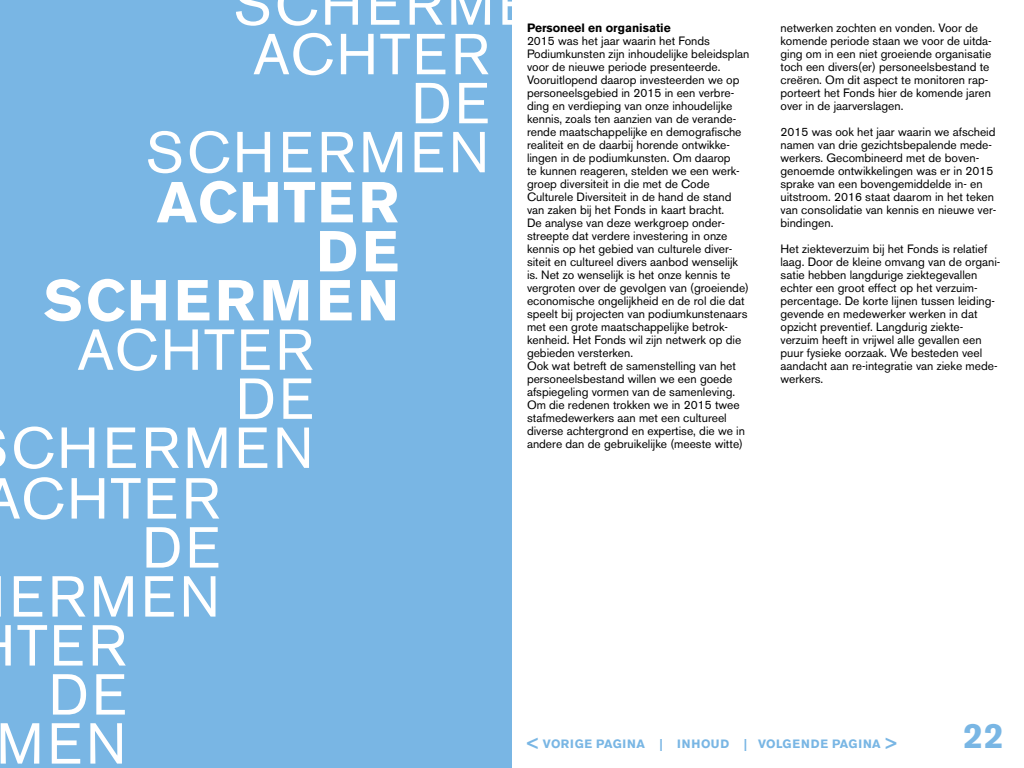
<style>
.page{position:relative;width:1024px;height:768px;background:#fff}
.page>*{position:absolute;margin:0;border:0;box-sizing:border-box;transform-origin:0 0}
.t1{font:57.2px "Akzidenz Grotesk BE";letter-spacing:.07em;color:#fff}
.t2{font:700 57.2px/49px "Akzidenz Grotesk BE";letter-spacing:.07em;color:#fff;text-align:right}
.t3{font:57.2px/49px "Akzidenz Grotesk BE";letter-spacing:.05em;color:#fff;text-align:right}
.t4{font:700 35px "Akzidenz Grotesk BE";color:#79b6e4}
.t5{font:12px/13px "Akzidenz Grotesk BE";color:#000}
.t6{font:700 12px "Akzidenz Grotesk BE";letter-spacing:.05em;color:#79b6e4}
.t7{font:700 12px "Akzidenz Grotesk BE";color:#000}
.s1{font-size:16px}
</style>
<div class="page">
<div style="left:0;top:0;width:512px;height:768px;background:#79b6e4"></div>
<h1 class="t1" style="left:234px;top:-29px;width:345px">SCHERMEN</h1>
<p class="t7" style="left:527px;top:21px;width:145px">Personeel en organisatie</p>
<p class="t5" style="left:527px;top:35px;width:224px">2015 was het jaar waarin het Fonds Podiumkunsten zijn inhoudelijke beleidsplan voor de nieuwe periode presenteerde.<br>Vooruitlopend daarop investeerden we op personeelsgebied in 2015 in een verbre&shy;ding en verdieping van onze inhoudelijke kennis, zoals ten aanzien van de verande&shy;rende maatschappelijke en demografische realiteit en de daarbij horende ontwikke&shy;lingen in de podiumkunsten. Om daarop<br>te kunnen reageren, stelden we een werk&shy;groep diversiteit in die met de Code Culturele Diversiteit in de hand de stand van zaken bij het Fonds in kaart bracht.<br>De analyse van deze werkgroep onder&shy;streepte dat verdere investering in onze kennis op het gebied van culturele diver&shy;siteit en cultureel divers aanbod wenselijk is. Net zo wenselijk is het onze kennis te vergroten over de gevolgen van (groeiende) economische ongelijkheid en de rol die dat speelt bij projecten van podiumkunstenaars met een grote maatschappelijke betrok&shy;kenheid. Het Fonds wil zijn netwerk op die gebieden versterken.<br>Ook wat betreft de samenstelling van het personeelsbestand willen we een goede afspiegeling vormen van de samenleving.<br>Om die redenen trokken we in 2015 twee stafmedewerkers aan met een cultureel diverse achtergrond en expertise, die we in andere dan de gebruikelijke (meeste witte)</p>
<p class="t5" style="left:780px;top:22px;width:213px">netwerken zochten en vonden. Voor de komende periode staan we voor de uitda&shy;ging om in een niet groeiende organisatie toch een divers(er) personeelsbestand te creëren. Om dit aspect te monitoren rap&shy;porteert het Fonds hier de komende jaren over in de jaarverslagen.</p>
<p class="t5" style="left:780px;top:126px;width:217px">2015 was ook het jaar waarin we afscheid namen van drie gezichtsbepalende mede&shy;werkers. Gecombineerd met de boven&shy;genoemde ontwikkelingen was er in 2015 sprake van een bovengemiddelde in- en uitstroom. 2016 staat daarom in het teken van consolidatie van kennis en nieuwe ver&shy;bindingen.</p>
<p class="t5" style="left:780px;top:243px;width:221px">Het ziekteverzuim bij het Fonds is relatief laag. Door de kleine omvang van de organi&shy;satie hebben langdurige ziektegevallen echter een groot effect op het verzuim&shy;percentage. De korte lijnen tussen leiding&shy;gevende en medewerker werken in dat opzicht preventief. Langdurig ziekte&shy;verzuim heeft in vrijwel alle gevallen een puur fysieke oorzaak. We besteden veel aandacht aan re-integratie van zieke mede&shy;werkers.</p>
<h1 class="t3" style="left:146px;top:30px;width:345px">ACHTER<br>DE<br>SCHERMEN</h1>
<h1 class="t2" style="left:44px;top:179px;width:357px">ACHTER<br>DE<br>SCHERMEN</h1>
<h1 class="t1" style="left:77px;top:316px;width:238px">ACHTER</h1>
<h1 class="t1" style="left:236px;top:365px;width:79px">DE</h1>
<h1 class="t1" style="left:11px;top:414px;width:304px">CHERMEN</h1>
<h1 class="t1" style="left:-16px;top:465px;width:238px">ACHTER</h1>
<h1 class="t1" style="left:142px;top:514px;width:79px">DE</h1>
<h1 class="t1" style="left:9px;top:563px;width:212px">ERMEN</h1>
<h1 class="t1" style="left:17px;top:612px;width:111px">TER</h1>
<h1 class="t1" style="left:48px;top:661px;width:79px">DE</h1>
<h1 class="t1" style="left:-3px;top:710px;width:131px">MEN</h1>
<h2 class="t4" style="left:964px;top:715px;width:42px">22</h2>
<p class="t6" style="left:527px;top:736px;width:371px"><span class="s1">&lt;</span> VORIGE PAGINA | INHOUD | VOLGENDE PAGINA <span class="s1">&gt;</span></p>
</div>
